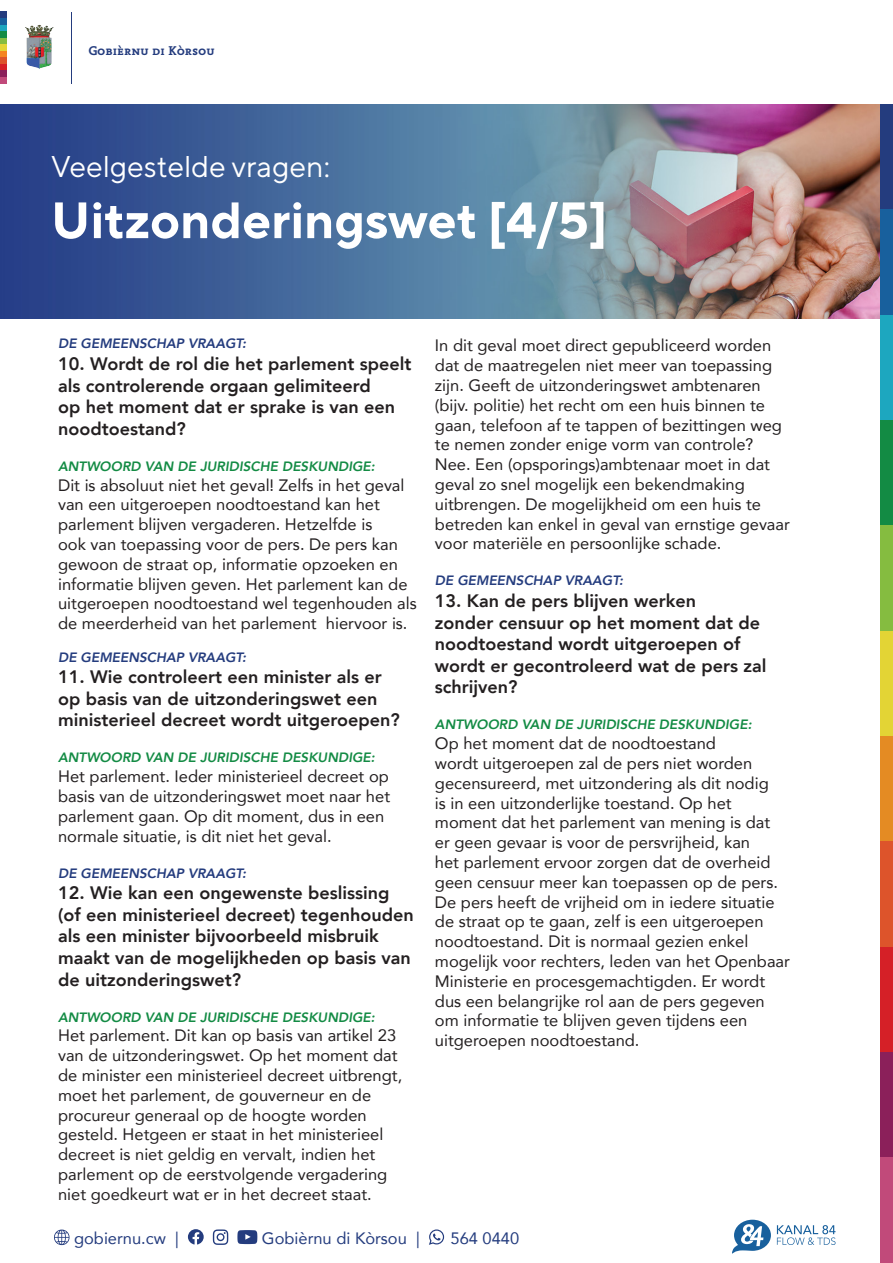
<style>
.page{position:relative;width:893px;height:1263px;background:#fff}
.page>*{position:absolute;margin:0;border:0;box-sizing:border-box;transform-origin:0 0}
.t1{font:700 51px "TT Norms Pro";color:#fff}
.t2{font:30px "TT Norms Pro";color:#fff}
.t3{font:800 18px/21.6px "Avenir";color:#231f20}
.t4{font:16.5px/19.8px "Avenir";color:#231f20}
.t5{font:16.5px "Avenir";color:#243c7e}
.t6{font:italic 800 13.5px "Avenir";color:#138b44}
.t7{font:italic 800 13.5px "Avenir";color:#243c7e}
.t8{font:13.35px "Nexus Mix Bold SC";color:#243c7e}
</style>
<div class="page">
<img style="left:0;top:104px;width:880px;height:215px">
<div style="left:880px;top:104px;width:13px;height:106px;background:#243c7e"></div>
<div style="left:880px;top:210px;width:13px;height:105px;background:#18609d"></div>
<div style="left:880px;top:315px;width:13px;height:105px;background:#1da7bf"></div>
<div style="left:880px;top:420px;width:13px;height:106px;background:#138b44"></div>
<div style="left:880px;top:526px;width:13px;height:105px;background:#85bc40"></div>
<div style="left:880px;top:631px;width:13px;height:105px;background:#e3d435"></div>
<div style="left:880px;top:736px;width:13px;height:106px;background:#e48b23"></div>
<div style="left:880px;top:842px;width:13px;height:105px;background:#dd542b"></div>
<div style="left:880px;top:947px;width:13px;height:105px;background:#d52027"></div>
<div style="left:880px;top:1052px;width:13px;height:106px;background:#8b205a"></div>
<div style="left:880px;top:1158px;width:13px;height:105px;background:#c14a7a"></div>
<svg style="left:1px;top:12px;width:6px;height:6px"></svg>
<div style="left:1px;top:18px;width:6px;height:7px;background:#18609d"></div>
<svg style="left:1px;top:25px;width:6px;height:6px"></svg>
<div style="left:1px;top:31px;width:6px;height:7px;background:#138b44"></div>
<svg style="left:1px;top:38px;width:6px;height:6px"></svg>
<div style="left:1px;top:44px;width:6px;height:7px;background:#e3d435"></div>
<svg style="left:1px;top:51px;width:6px;height:6px"></svg>
<div style="left:1px;top:57px;width:6px;height:7px;background:#dd542b"></div>
<svg style="left:1px;top:64px;width:6px;height:6px"></svg>
<div style="left:1px;top:70px;width:6px;height:7px;background:#8b205a"></div>
<svg style="left:1px;top:77px;width:6px;height:6px"></svg>
<hr style="left:71px;top:12px;width:1px;height:71px;background:#243c7e">
<img style="left:25px;top:25px;width:29px;height:44px">
<svg style="left:54px;top:1229px;width:16px;height:16px"></svg>
<svg style="left:188px;top:1229px;width:16px;height:15px"></svg>
<svg style="left:213px;top:1229px;width:15px;height:16px"></svg>
<svg style="left:237px;top:1230px;width:20px;height:14px"></svg>
<svg style="left:429px;top:1229px;width:15px;height:16px"></svg>
<svg style="left:732px;top:1220px;width:39px;height:34px"></svg>
<svg style="left:777px;top:1225px;width:58px;height:20px"></svg>
<p class="t8" style="left:88px;top:43px;width:128px">Gobièrnu di Kòrsou</p>
<p class="t2" style="left:51px;top:147px;width:281px">Veelgestelde vragen:</p>
<p class="t1" style="left:51px;top:187px;width:558px">Uitzonderingswet [4/5]</p>
<p class="t7" style="left:58px;top:336px;width:190px">DE GEMEENSCHAP VRAAGT:</p>
<p class="t3" style="left:58px;top:353px;width:355px">10. Wordt de rol die het parlement speelt als controlerende orgaan gelimiteerd<br>op het moment dat er sprake is van een noodtoestand?</p>
<p class="t6" style="left:58px;top:458px;width:318px">ANTWOORD VAN DE JURIDISCHE DESKUNDIGE:</p>
<p class="t4" style="left:58px;top:474px;width:360px">Dit is absoluut niet het geval! Zelfs in het geval van een uitgeroepen noodtoestand kan het parlement blijven vergaderen. Hetzelfde is<br>ook van toepassing voor de pers. De pers kan gewoon de straat op, informatie opzoeken en informatie blijven geven. Het parlement kan de uitgeroepen noodtoestand wel tegenhouden als de meerderheid van het parlement hiervoor is.</p>
<p class="t7" style="left:58px;top:649px;width:190px">DE GEMEENSCHAP VRAAGT:</p>
<p class="t3" style="left:58px;top:666px;width:343px">11. Wie controleert een minister als er op basis van de uitzonderingswet een ministerieel decreet wordt uitgeroepen?</p>
<p class="t6" style="left:58px;top:750px;width:318px">ANTWOORD VAN DE JURIDISCHE DESKUNDIGE:</p>
<p class="t4" style="left:58px;top:766px;width:333px">Het parlement. Ieder ministerieel decreet op basis van de uitzonderingswet moet naar het parlement gaan. Op dit moment, dus in een normale situatie, is dit niet het geval.</p>
<p class="t7" style="left:58px;top:865px;width:190px">DE GEMEENSCHAP VRAAGT:</p>
<p class="t3" style="left:58px;top:882px;width:357px">12. Wie kan een ongewenste beslissing (of een ministerieel decreet) tegenhouden als een minister bijvoorbeeld misbruik maakt van de mogelijkheden op basis van de uitzonderingswet?</p>
<p class="t6" style="left:58px;top:1009px;width:318px">ANTWOORD VAN DE JURIDISCHE DESKUNDIGE:</p>
<p class="t4" style="left:58px;top:1025px;width:346px">Het parlement. Dit kan op basis van artikel 23 van de uitzonderingswet. Op het moment dat de minister een ministerieel decreet uitbrengt, moet het parlement, de gouverneur en de procureur generaal op de hoogte worden gesteld. Hetgeen er staat in het ministerieel decreet is niet geldig en vervalt, indien het parlement op de eerstvolgende vergadering niet goedkeurt wat er in het decreet staat.</p>
<p class="t4" style="left:435px;top:335px;width:349px">In dit geval moet direct gepubliceerd worden dat de maatregelen niet meer van toepassing zijn. Geeft de uitzonderingswet ambtenaren (bijv. politie) het recht om een huis binnen te gaan, telefoon af te tappen of bezittingen weg te nemen zonder enige vorm van controle?</p>
<p class="t4" style="left:435px;top:454px;width:356px">Nee. Een (opsporings)ambtenaar moet in dat geval zo snel mogelijk een bekendmaking uitbrengen. De mogelijkheid om een huis te betreden kan enkel in geval van ernstige gevaar voor materiële en persoonlijke schade.</p>
<p class="t7" style="left:435px;top:573px;width:190px">DE GEMEENSCHAP VRAAGT:</p>
<p class="t3" style="left:435px;top:590px;width:333px">13. Kan de pers blijven werken<br>zonder censuur op het moment dat de noodtoestand wordt uitgeroepen of wordt er gecontroleerd wat de pers zal schrijven?</p>
<p class="t6" style="left:435px;top:717px;width:318px">ANTWOORD VAN DE JURIDISCHE DESKUNDIGE:</p>
<p class="t4" style="left:435px;top:733px;width:356px">Op het moment dat de noodtoestand<br>wordt uitgeroepen zal de pers niet worden gecensureerd, met uitzondering als dit nodig<br>is in een uitzonderlijke toestand. Op het moment dat het parlement van mening is dat<br>er geen gevaar is voor de persvrijheid, kan<br>het parlement ervoor zorgen dat de overheid geen censuur meer kan toepassen op de pers.<br>De pers heeft de vrijheid om in iedere situatie de straat op te gaan, zelf is een uitgeroepen noodtoestand. Dit is normaal gezien enkel mogelijk voor rechters, leden van het Openbaar Ministerie en procesgemachtigden. Er wordt dus een belangrijke rol aan de pers gegeven om informatie te blijven geven tijdens een uitgeroepen noodtoestand.</p>
<p class="t5" style="left:74px;top:1225px;width:106px">gobiernu.cw |</p>
<p class="t5" style="left:262px;top:1225px;width:159px">Gobièrnu di Kòrsou |</p>
<p class="t5" style="left:451px;top:1225px;width:70px">564 0440</p>
</div>
